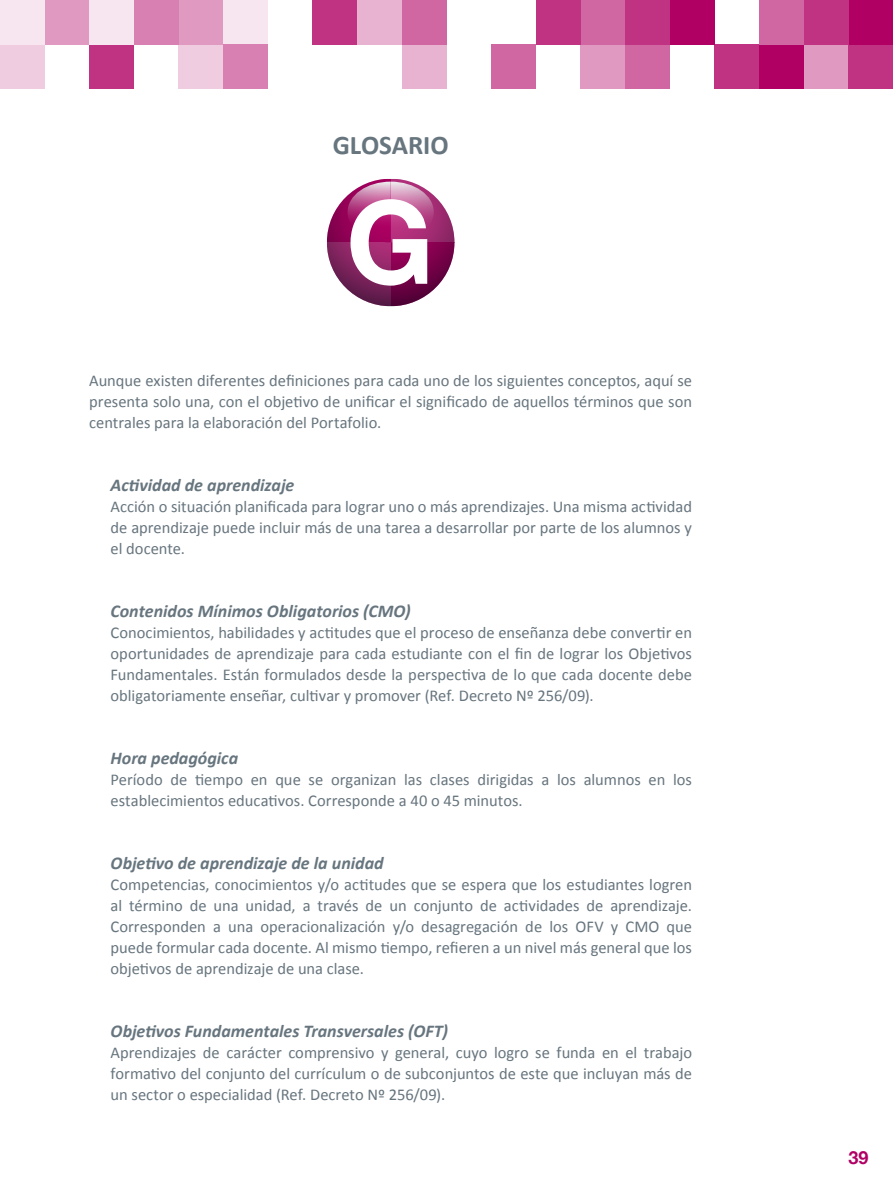
<style>
.page{position:relative;width:893px;height:1191px;background:#fff}
.page>*{position:absolute;margin:0;border:0;box-sizing:border-box;transform-origin:0 0}
.t1{font:700 27px "Calibri";color:#67757e}
.t2{font:italic 700 18px "Calibri";color:#67757e}
.t3{font:700 18px "Helvetica Neue";color:#b10064}
.t4{font:16.5px/21px "Calibri";color:#67757e;text-align:justify}
</style>
<div class="page">
<div style="left:179px;top:45px;width:44px;height:44px;background:#efcce0"></div>
<div style="left:580px;top:45px;width:45px;height:44px;background:#e099c1"></div>
<div style="left:714px;top:45px;width:45px;height:44px;background:#c03383"></div>
<div style="left:804px;top:45px;width:44px;height:44px;background:#e099c1"></div>
<div style="left:313px;top:0;width:44px;height:45px;background:#c03383"></div>
<div style="left:179px;top:0;width:44px;height:45px;background:#e099c1"></div>
<div style="left:580px;top:0;width:45px;height:45px;background:#d066a2"></div>
<div style="left:848px;top:45px;width:45px;height:44px;background:#c03383"></div>
<div style="left:848px;top:0;width:45px;height:45px;background:#b10064"></div>
<div style="left:804px;top:0;width:44px;height:45px;background:#c03383"></div>
<div style="left:223px;top:0;width:45px;height:45px;background:#f7e6f0"></div>
<div style="left:357px;top:0;width:45px;height:45px;background:#e8b3d1"></div>
<div style="left:536px;top:0;width:44px;height:45px;background:#c03383"></div>
<div style="left:670px;top:0;width:44px;height:45px;background:#b10064"></div>
<div style="left:402px;top:45px;width:44px;height:44px;background:#e8b3d1"></div>
<div style="left:625px;top:45px;width:45px;height:44px;background:#d066a2"></div>
<div style="left:759px;top:45px;width:45px;height:44px;background:#b10064"></div>
<div style="left:402px;top:0;width:44px;height:45px;background:#d066a2"></div>
<div style="left:491px;top:45px;width:45px;height:44px;background:#d066a2"></div>
<div style="left:223px;top:45px;width:45px;height:44px;background:#d880b2"></div>
<div style="left:625px;top:0;width:45px;height:45px;background:#c03383"></div>
<div style="left:759px;top:0;width:45px;height:45px;background:#d066a2"></div>
<div style="left:134px;top:0;width:45px;height:45px;background:#d880b2"></div>
<div style="left:89px;top:45px;width:45px;height:44px;background:#c03383"></div>
<div style="left:89px;top:0;width:45px;height:45px;background:#f7e6f0"></div>
<div style="left:45px;top:0;width:44px;height:45px;background:#e099c1"></div>
<div style="left:0;top:45px;width:45px;height:44px;background:#efcce0"></div>
<div style="left:0;top:0;width:45px;height:45px;background:#f7e6f0"></div>
<svg style="left:398px;top:179px;width:56px;height:56px"></svg>
<svg style="left:327px;top:250px;width:56px;height:56px"></svg>
<svg style="left:398px;top:250px;width:56px;height:56px"></svg>
<svg style="left:327px;top:179px;width:127px;height:127px;background:#781151"></svg>
<svg style="left:348px;top:182px;width:86px;height:104px"></svg>
<h1 class="t1" style="left:333px;top:128px;width:117px">GLOSARIO</h1>
<p class="t4" style="left:89px;top:369px;width:604px">Aunque existen diferentes definiciones para cada uno de los siguientes conceptos, aquí se presenta solo una, con el objetivo de unificar el significado de aquellos términos que son centrales para la elaboración del Portafolio.</p>
<p class="t2" style="left:111px;top:474px;width:185px">Actividad de aprendizaje</p>
<p class="t4" style="left:111px;top:495px;width:583px">Acción o situación planificada para lograr uno o más aprendizajes. Una misma actividad de aprendizaje puede incluir más de una tarea a desarrollar por parte de los alumnos y el docente.</p>
<p class="t2" style="left:111px;top:600px;width:302px">Contenidos Mínimos Obligatorios (CMO)</p>
<p class="t4" style="left:111px;top:621px;width:583px">Conocimientos, habilidades y actitudes que el proceso de enseñanza debe convertir en oportunidades de aprendizaje para cada estudiante con el fin de lograr los Objetivos Fundamentales. Están formulados desde la perspectiva de lo que cada docente debe obligatoriamente enseñar, cultivar y promover (Ref. Decreto Nº 256/09).</p>
<p class="t2" style="left:111px;top:747px;width:129px">Hora pedagógica</p>
<p class="t4" style="left:111px;top:768px;width:583px">Período de tiempo en que se organizan las clases dirigidas a los alumnos en los establecimientos educativos. Corresponde a 40 o 45 minutos.</p>
<p class="t2" style="left:111px;top:852px;width:275px">Objetivo de aprendizaje de la unidad</p>
<p class="t4" style="left:111px;top:873px;width:583px">Competencias, conocimientos y/o actitudes que se espera que los estudiantes logren al término de una unidad, a través de un conjunto de actividades de aprendizaje.<br>Corresponden a una operacionalización y/o desagregación de los OFV y CMO que puede formular cada docente. Al mismo tiempo, refieren a un nivel más general que los objetivos de aprendizaje de una clase.</p>
<p class="t2" style="left:111px;top:1020px;width:339px">Objetivos Fundamentales Transversales (OFT)</p>
<p class="t4" style="left:111px;top:1041px;width:583px">Aprendizajes de carácter comprensivo y general, cuyo logro se funda en el trabajo formativo del conjunto del currículum o de subconjuntos de este que incluyan más de un sector o especialidad (Ref. Decreto Nº 256/09).</p>
<p class="t3" style="left:848px;top:1146px;width:22px">39</p>
</div>
